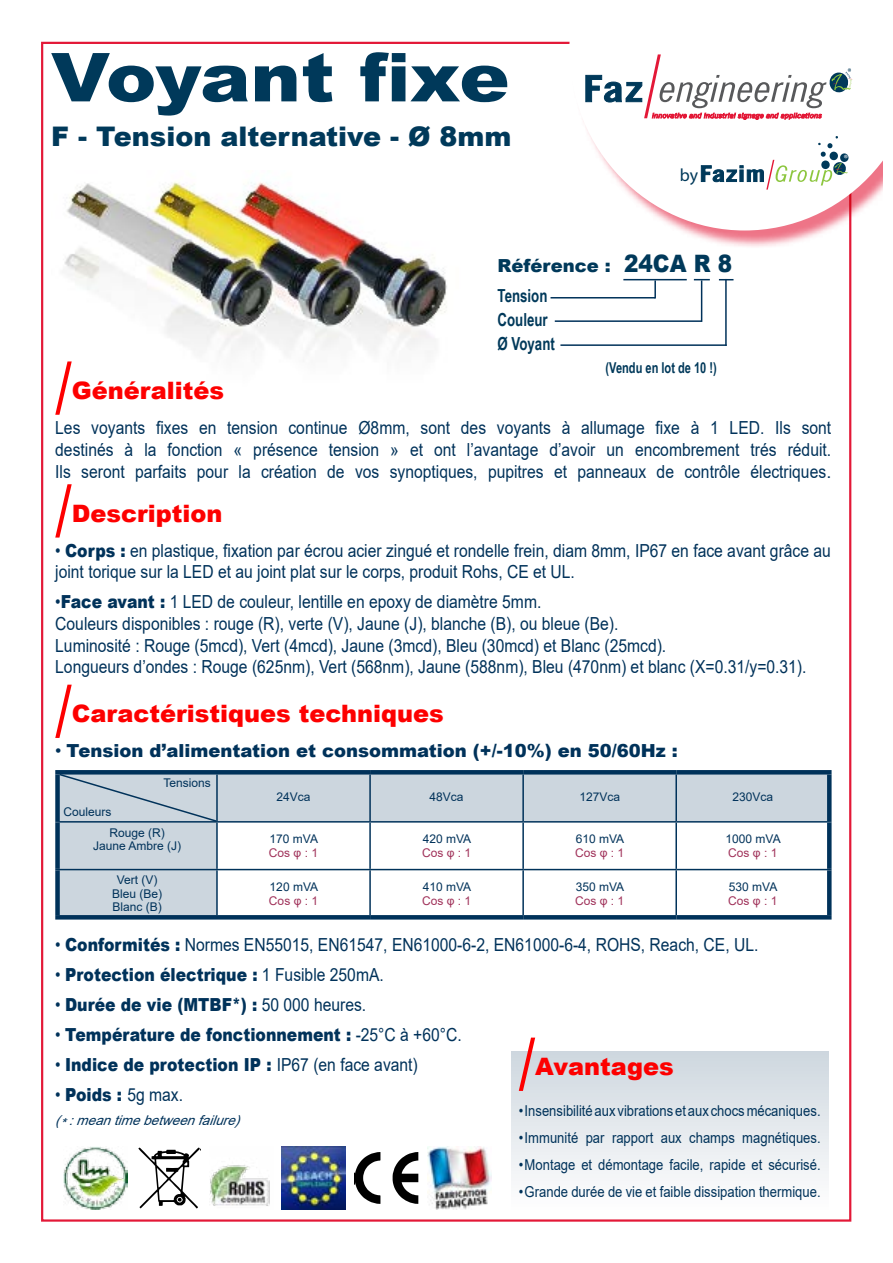
<style>
.page{position:relative;width:893px;height:1263px;background:#fff}
.page>*{position:absolute;margin:0;border:0;box-sizing:border-box;transform-origin:0 0}
.t1{font:72px "Arial Narrow";color:#fd0000}
.t2{font:900 67.5px "Arial";letter-spacing:-.015em;color:#00395a;scale:1.12 1}
.t3{font:900 27px "Arial";color:#00395a}
.t4{font:900 24px "Arial";color:#fd0000}
.t5{font:18px/21.6px "Arial";color:#00325a;scale:.87 1}
.t6{font:900 18px "Arial";color:#00325a;scale:.87 1}
.t7{font:900 18px "Arial";color:#00325a}
.t8{font:700 18px/24px "Arial Narrow";color:#00395a;scale:.9 1}
.t9{font:900 18px "Arial";color:#00395a}
.t10{font:17.7px "Myriad Pro";color:#00395a}
.t11{font:15px "Arial";color:#00325a;scale:.87 1}
.t12{font:700 15px "Arial Narrow";color:#00395a;scale:.9 1}
.t13{font:italic 13.5px "Arial";color:#00325a}
.t14{font:12px/13.5px "Arial";color:#00325a;text-align:center}
.t15{font:12px "Arial";color:#a0325a}
.t16{font:10.65px "Myriad Pro";color:#fff}
.s1{font-size:24px}
.s2{font-weight:900}
.s3{font-weight:400}
</style>
<div class="page">
<svg style="left:681px;top:230px;width:171px;height:19px"></svg>
<svg style="left:569px;top:41px;width:314px;height:189px"></svg>
<svg style="left:586px;top:54px;width:266px;height:67px"></svg>
<svg style="left:701px;top:136px;width:148px;height:54px"></svg>
<hr style="left:623px;top:279px;width:64px;height:1px;background:#00325a">
<svg style="left:654px;top:280px;width:2px;height:18px"></svg>
<hr style="left:550px;top:297px;width:105px;height:1px;background:#00325a">
<svg style="left:694px;top:279px;width:16px;height:1px"></svg>
<hr style="left:701px;top:280px;width:1px;height:42px;background:#00325a">
<hr style="left:555px;top:320px;width:147px;height:2px;background:#00325a">
<svg style="left:719px;top:279px;width:14px;height:1px"></svg>
<hr style="left:725px;top:279px;width:2px;height:67px;background:#00325a">
<hr style="left:560px;top:344px;width:167px;height:2px;background:#00325a">
<img style="left:64px;top:181px;width:383px;height:172px">
<div style="left:60px;top:774px;width:767px;height:141px;background:#ccd6de"></div>
<svg style="left:218px;top:822px;width:609px;height:93px"></svg>
<svg style="left:217px;top:770px;width:153px;height:4px"></svg>
<svg style="left:370px;top:770px;width:153px;height:4px"></svg>
<svg style="left:523px;top:770px;width:153px;height:4px"></svg>
<svg style="left:676px;top:770px;width:156px;height:4px"></svg>
<div style="left:827px;top:774px;width:5px;height:47px;background:#00325a"></div>
<hr style="left:522px;top:774px;width:2px;height:47px;background:#00325a">
<hr style="left:675px;top:774px;width:2px;height:47px;background:#00325a">
<svg style="left:55px;top:770px;width:162px;height:4px"></svg>
<div style="left:55px;top:774px;width:5px;height:47px;background:#00325a"></div>
<div style="left:55px;top:822px;width:5px;height:47px;background:#00325a"></div>
<div style="left:55px;top:870px;width:5px;height:45px;background:#00325a"></div>
<svg style="left:55px;top:915px;width:162px;height:4px"></svg>
<hr style="left:216px;top:774px;width:2px;height:47px;background:#00325a">
<hr style="left:369px;top:774px;width:2px;height:47px;background:#00325a">
<hr style="left:55px;top:821px;width:162px;height:1px;background:#00325a">
<hr style="left:55px;top:869px;width:162px;height:1px;background:#00325a">
<hr style="left:217px;top:821px;width:153px;height:1px;background:#00325a">
<hr style="left:216px;top:822px;width:2px;height:47px;background:#00325a">
<hr style="left:370px;top:821px;width:153px;height:1px;background:#00325a">
<hr style="left:369px;top:822px;width:2px;height:47px;background:#00325a">
<hr style="left:523px;top:821px;width:153px;height:1px;background:#00325a">
<hr style="left:522px;top:822px;width:2px;height:47px;background:#00325a">
<hr style="left:676px;top:821px;width:156px;height:1px;background:#00325a">
<hr style="left:675px;top:822px;width:2px;height:47px;background:#00325a">
<hr style="left:217px;top:869px;width:153px;height:1px;background:#00325a">
<hr style="left:216px;top:870px;width:2px;height:45px;background:#00325a">
<hr style="left:370px;top:869px;width:153px;height:1px;background:#00325a">
<hr style="left:369px;top:870px;width:2px;height:45px;background:#00325a">
<hr style="left:523px;top:869px;width:153px;height:1px;background:#00325a">
<hr style="left:522px;top:870px;width:2px;height:45px;background:#00325a">
<hr style="left:676px;top:869px;width:156px;height:1px;background:#00325a">
<hr style="left:675px;top:870px;width:2px;height:45px;background:#00325a">
<div style="left:827px;top:822px;width:5px;height:47px;background:#00325a"></div>
<div style="left:827px;top:870px;width:5px;height:45px;background:#00325a"></div>
<svg style="left:217px;top:915px;width:153px;height:4px"></svg>
<svg style="left:370px;top:915px;width:153px;height:4px"></svg>
<svg style="left:523px;top:915px;width:153px;height:4px"></svg>
<svg style="left:676px;top:915px;width:156px;height:4px"></svg>
<svg style="left:60px;top:774px;width:156px;height:47px"></svg>
<div style="left:511px;top:1051px;width:317px;height:160px;background:linear-gradient(to bottom,#ced7df,#fefefe)"></div>
<div style="left:510px;top:1050px;width:319px;height:162px;border:2px solid #fff"></div>
<img style="left:64px;top:1147px;width:64px;height:63px">
<svg style="left:138px;top:1147px;width:62px;height:61px"></svg>
<img style="left:210px;top:1165px;width:60px;height:41px">
<img style="left:282px;top:1146px;width:64px;height:64px">
<svg style="left:393px;top:1152px;width:25px;height:52px"></svg>
<svg style="left:355px;top:1152px;width:25px;height:52px"></svg>
<img style="left:427px;top:1146px;width:64px;height:64px">
<h2 class="t2" style="left:51px;top:28px;width:411px">Voyant fixe</h2>
<h3 class="t3" style="left:51px;top:117px;width:462px">F - Tension alternative - Ø 8mm</h3>
<p class="t10" style="left:680px;top:164px;width:20px">by</p>
<p class="t16" style="left:844px;top:152px;width:6px">®</p>
<p class="t9" style="left:497px;top:253px;width:236px">Référence : <span class="s1">24CA R 8</span></p>
<p class="t8" style="left:497px;top:283px;width:65px">Tension<br>Couleur<br>Ø Voyant</p>
<p class="t12" style="left:605px;top:356px;width:125px">(Vendu en lot de 10 !)</p>
<h1 class="t1" style="left:55px;top:336px;width:18px">/</h1>
<h3 class="t4" style="left:72px;top:373px;width:154px">Généralités</h3>
<p class="t5" style="left:55px;top:417px;width:893px;text-align:justify">Les voyants fixes en tension continue Ø8mm, sont des voyants à allumage fixe à 1 LED. Ils sont destinés à la fonction « présence tension » et ont l’avantage d’avoir un encombrement trés réduit.<br>Ils seront parfaits pour la création de vos synoptiques, pupitres et panneaux de contrôle électriques.</p>
<h1 class="t1" style="left:55px;top:458px;width:18px">/</h1>
<h3 class="t4" style="left:72px;top:496px;width:152px">Description</h3>
<p class="t5" style="left:55px;top:539px;width:893px">• <span class="s2">Corps :</span> en plastique, fixation par écrou acier zingué et rondelle frein, diam 8mm, IP67 en face avant grâce au joint torique sur la LED et au joint plat sur le corps, produit Rohs, CE et UL.</p>
<p class="t5" style="left:55px;top:591px;width:865px">•<span class="s2">Face avant :</span> 1 LED de couleur, lentille en epoxy de diamètre 5mm.<br>Couleurs disponibles : rouge (R), verte (V), Jaune (J), blanche (B), ou bleue (Be).<br>Luminosité : Rouge (5mcd), Vert (4mcd), Jaune (3mcd), Bleu (30mcd) et Blanc (25mcd).<br>Longueurs d’ondes : Rouge (625nm), Vert (568nm), Jaune (588nm), Bleu (470nm) et blanc (X=0.31/y=0.31).</p>
<h1 class="t1" style="left:55px;top:659px;width:18px">/</h1>
<h3 class="t4" style="left:72px;top:696px;width:374px">Caractéristiques techniques</h3>
<p class="t7" style="left:55px;top:738px;width:624px"><span class="s3">•</span> Tension d’alimentation et consommation (+/-10%) en 50/60Hz :</p>
<p class="t14" style="left:164px;top:776px;width:49px">Tensions</p>
<p class="t14" style="left:64px;top:805px;width:50px">Couleurs</p>
<p class="t14" style="left:277px;top:790px;width:36px">24Vca</p>
<p class="t14" style="left:430px;top:790px;width:36px">48Vca</p>
<p class="t14" style="left:579px;top:790px;width:42px">127Vca</p>
<p class="t14" style="left:732px;top:790px;width:42px">230Vca</p>
<p class="t14" style="left:93px;top:825px;width:90px">Rouge (R)<br>Jaune Ambre (J)</p>
<p class="t14" style="left:270px;top:832px;width:50px">170 mVA</p>
<p class="t15" style="left:269px;top:844px;width:51px">Cos φ : 1</p>
<p class="t14" style="left:423px;top:832px;width:50px">420 mVA</p>
<p class="t15" style="left:422px;top:844px;width:51px">Cos φ : 1</p>
<p class="t14" style="left:576px;top:832px;width:50px">610 mVA</p>
<p class="t15" style="left:575px;top:844px;width:51px">Cos φ : 1</p>
<p class="t14" style="left:725px;top:832px;width:57px">1000 mVA</p>
<p class="t15" style="left:728px;top:844px;width:51px">Cos φ : 1</p>
<p class="t14" style="left:112px;top:873px;width:52px">Vert (V)<br>Bleu (Be)<br>Blanc (B)</p>
<p class="t14" style="left:270px;top:880px;width:50px">120 mVA</p>
<p class="t14" style="left:729px;top:880px;width:50px">530 mVA</p>
<p class="t15" style="left:728px;top:892px;width:51px">Cos φ : 1</p>
<p class="t5" style="left:55px;top:934px;width:810px">• <span class="s2">Conformités :</span> Normes EN55015, EN61547, EN61000-6-2, EN61000-6-4, ROHS, Reach, CE, UL.</p>
<p class="t6" style="left:55px;top:962px;width:379px"><span class="s3">•</span> Protection électrique : <span class="s3">1 Fusible 250mA.</span></p>
<p class="t6" style="left:55px;top:992px;width:359px"><span class="s3">•</span> Durée de vie (MTBF*) : <span class="s3">50 000 heures.</span></p>
<p class="t6" style="left:55px;top:1022px;width:469px"><span class="s3">•</span> Température de fonctionnement : <span class="s3">-25°C à +60°C.</span></p>
<p class="t6" style="left:55px;top:1052px;width:418px"><span class="s3">•</span> Indice de protection IP : <span class="s3">IP67 (en face avant)</span></p>
<p class="t5" style="left:55px;top:1084px;width:148px">• <span class="s2">Poids :</span> 5g max.</p>
<p class="t13" style="left:55px;top:1111px;width:192px">(*:meantimebetweenfailure)</p>
<p class="t14" style="left:423px;top:880px;width:50px">410 mVA</p>
<p class="t15" style="left:422px;top:892px;width:51px">Cos φ : 1</p>
<p class="t14" style="left:576px;top:880px;width:50px">350 mVA</p>
<p class="t15" style="left:575px;top:892px;width:51px">Cos φ : 1</p>
<p class="t15" style="left:269px;top:892px;width:51px">Cos φ : 1</p>
<h1 class="t1" style="left:519px;top:1012px;width:18px">/</h1>
<h3 class="t4" style="left:535px;top:1049px;width:140px">Avantages</h3>
<p class="t11" style="left:519px;top:1100px;width:348px">•Insensibilité aux vibrations et aux chocs mécaniques.</p>
<p class="t11" style="left:519px;top:1127px;width:348px">•Immunité par rapport aux champs magnétiques.</p>
<p class="t11" style="left:519px;top:1154px;width:348px">•Montage et démontage facile, rapide et sécurisé.</p>
<p class="t11" style="left:519px;top:1181px;width:348px">•Grande durée de vie et faible dissipation thermique.</p>
</div>
